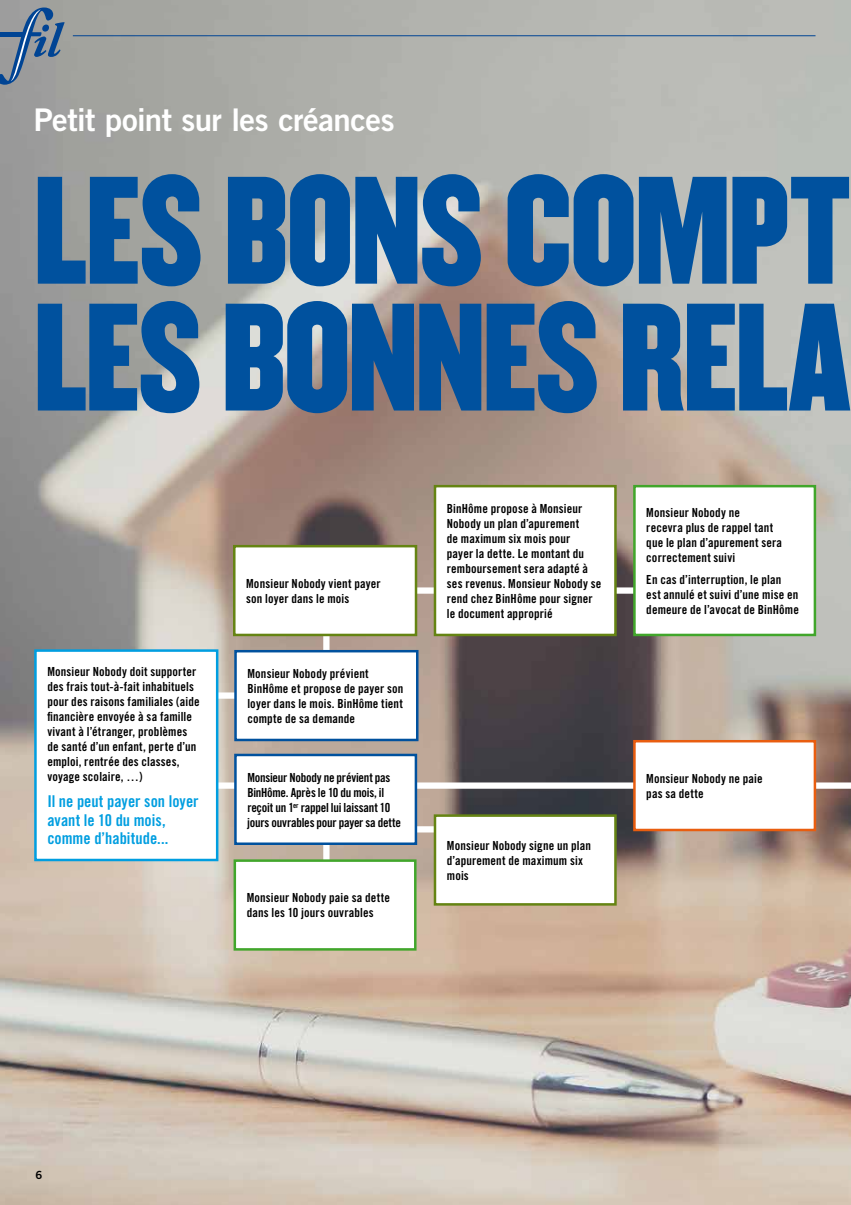
<style>
.page{position:relative;width:851px;height:1205px;background:#fff}
.page>*{position:absolute;margin:0;border:0;box-sizing:border-box;transform-origin:0 0}
.t1{font:133.5px/126.9px "Champion HTF Middleweight";letter-spacing:-.015em;color:#00519e;scale:.85 1}
.t2{font:31.25px "Trade Gothic Bold Two";letter-spacing:-.02em;color:#fff}
.t3{font:16.25px/18.8px "Trade Gothic Bold Cond Twenty";color:#009ee0}
.t4{font:12.5px/15px "Trade Gothic Bold Cond Twenty";letter-spacing:.01em;color:#000}
.t5{font:12.5px/15px "Trade Gothic Bold Cond Twenty";letter-spacing:-.02em;color:#000}
.t6{font:11.25px "Trade Gothic LT Std Bd 2";color:#000}
</style>
<div class="page">
<img style="left:0;top:0;width:850px;height:1205px">
<svg style="left:0;top:8px;width:65px;height:77px;background:#79899c"></svg>
<div style="left:210px;top:692px;width:30px;height:7px;background:#fff"></div>
<div style="left:410px;top:587px;width:236px;height:7px;background:#fff"></div>
<div style="left:323px;top:629px;width:6px;height:30px;background:#fff"></div>
<div style="left:323px;top:835px;width:6px;height:54px;background:#fff"></div>
<div style="left:210px;top:782px;width:640px;height:7px;background:#fff"></div>
<div style="left:410px;top:826px;width:30px;height:6px;background:#fff"></div>
<div style="left:35px;top:650px;width:182px;height:210px;background:#fff"></div>
<div style="left:34px;top:649px;width:184px;height:212px;border:2px solid #009ee0"></div>
<div style="left:235px;top:651px;width:182px;height:89px;background:#fff"></div>
<div style="left:234px;top:650px;width:184px;height:91px;border:2px solid #00519e"></div>
<div style="left:235px;top:755px;width:181px;height:89px;background:#fff"></div>
<div style="left:234px;top:754px;width:183px;height:91px;border:2px solid #00519e"></div>
<div style="left:235px;top:860px;width:180px;height:89px;background:#fff"></div>
<div style="left:233px;top:859px;width:183px;height:91px;border:2px solid #41a62b"></div>
<div style="left:435px;top:815px;width:180px;height:89px;background:#fff"></div>
<div style="left:433px;top:814px;width:183px;height:91px;border:2px solid #658413"></div>
<div style="left:234px;top:546px;width:182px;height:89px;background:#fff"></div>
<div style="left:233px;top:545px;width:184px;height:91px;border:2px solid #658413"></div>
<div style="left:435px;top:486px;width:180px;height:149px;background:#fff"></div>
<div style="left:433px;top:485px;width:183px;height:151px;border:2px solid #658413"></div>
<div style="left:634px;top:486px;width:180px;height:149px;background:#fff"></div>
<div style="left:633px;top:485px;width:183px;height:151px;border:2px solid #41a62b"></div>
<div style="left:634px;top:741px;width:180px;height:89px;background:#fff"></div>
<div style="left:633px;top:740px;width:183px;height:91px;border:2px solid #e95d0f"></div>
<hr style="left:73px;top:35px;width:742px;height:1px;background:#004494">
<h2 class="t2" style="left:34px;top:100px;width:362px">Petit point sur les créances</h2>
<h1 class="t1" style="left:34px;top:176px;width:962px">LES BONS COMPT<br>LES BONNES RELA</h1>
<p class="t4" style="left:47px;top:664px;width:154px">Monsieur Nobody doit supporter des frais tout-à-fait inhabituels pour des raisons familiales (aide financière envoyée à sa famille vivant à l’étranger, problèmes de santé d’un enfant, perte d’un emploi, rentrée des classes, voyage scolaire, …)</p>
<h3 class="t3" style="left:47px;top:791px;width:153px">Il ne peut payer son loyer avant le 10 du mois, comme d’habitude...</h3>
<p class="t4" style="left:246px;top:576px;width:136px">Monsieur Nobody vient payer son loyer dans le mois</p>
<p class="t4" style="left:247px;top:666px;width:157px">Monsieur Nobody prévient<br>BinHôme et propose de payer son loyer dans le mois. BinHôme tient compte de sa demande</p>
<p class="t5" style="left:247px;top:769px;width:155px">Monsieur Nobody ne prévient pas BinHôme. Après le 10 du mois, il reçoit un 1<sup>er</sup> rappel lui laissant 10 jours ouvrables pour payer sa dette</p>
<p class="t4" style="left:247px;top:890px;width:145px">Monsieur Nobody paie sa dette dans les 10 jours ouvrables</p>
<p class="t4" style="left:447px;top:501px;width:156px">BinHôme propose à Monsieur<br>Nobody un plan d’apurement<br>de maximum six mois pour<br>payer la dette. Le montant du remboursement sera adapté à ses revenus. Monsieur Nobody se rend chez BinHôme pour signer le document approprié</p>
<p class="t4" style="left:646px;top:505px;width:137px">Monsieur Nobody ne<br>recevra plus de rappel tant que le plan d’apurement sera correctement suivi</p>
<p class="t4" style="left:646px;top:572px;width:154px">En cas d’interruption, le plan est annulé et suivi d’une mise en demeure de l’avocat de BinHôme</p>
<p class="t4" style="left:447px;top:838px;width:145px">Monsieur Nobody signe un plan d’apurement de maximum six mois</p>
<p class="t4" style="left:646px;top:771px;width:118px">Monsieur Nobody ne paie pas sa dette</p>
<p class="t6" style="left:35px;top:1168px;width:8px">6</p>
</div>
